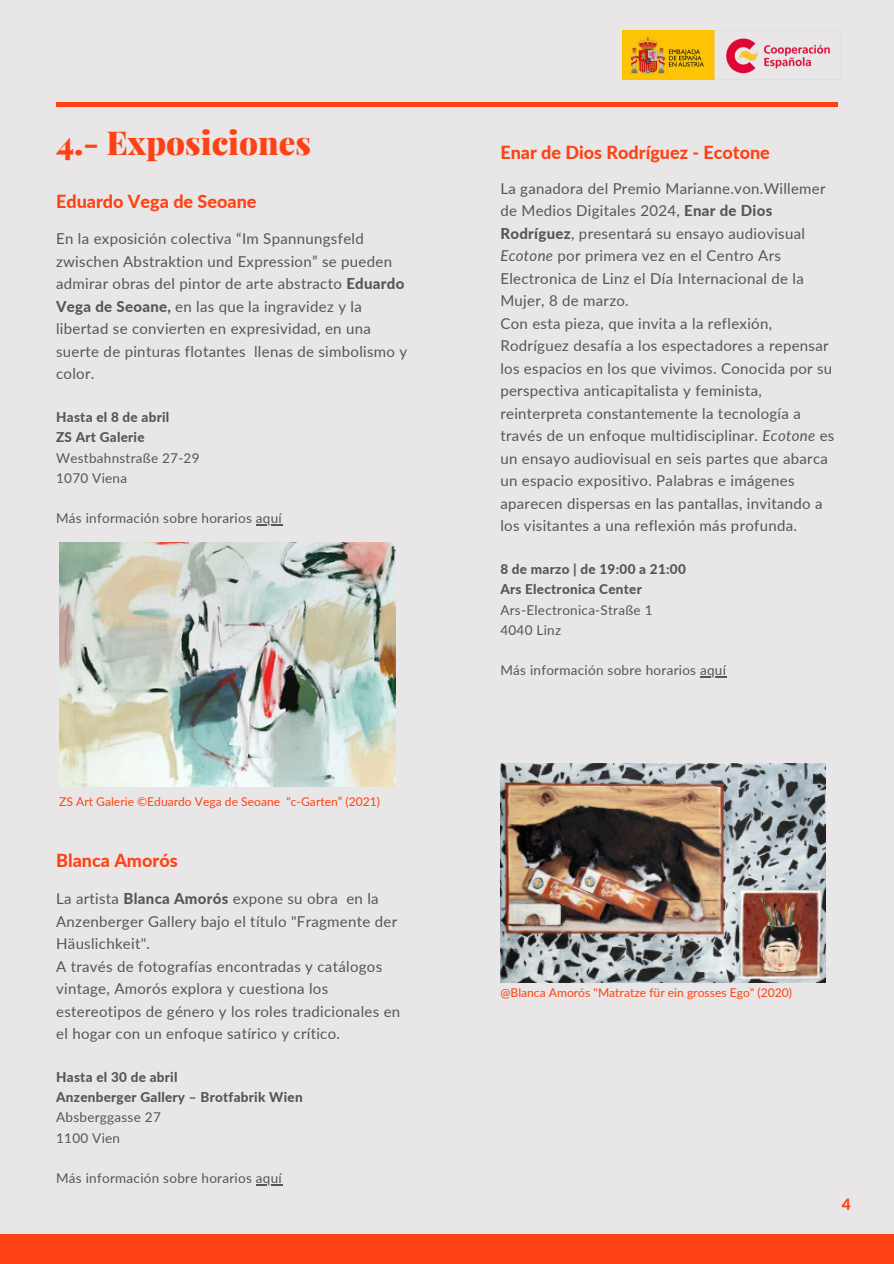
<style>
.page{position:relative;width:894px;height:1264px;background:#fff}
.page>*{position:absolute;margin:0;border:0;box-sizing:border-box;transform-origin:0 0}
.t1{font:900 33px "Playfair Display";color:#ff4215}
.t2{font:800 18px "Lato";color:#ff4215}
.t3{font:800 15.6px "Lato";color:#ff4215}
.t4{font:15px/22.5px "Lato";letter-spacing:.02em;color:#565656}
.t5{font:13.5px/20.2px "Lato";letter-spacing:.02em;color:#565656}
.t6{font:800 13.5px/20.2px "Lato";letter-spacing:.02em;color:#565656}
.t7{font:12.15px "Lato";color:#ff4215}
.s1{font-weight:800}
.s2{font-weight:400}
.s3{font-style:italic}
</style>
<div class="page">
<div style="left:0;top:0;width:893px;height:1263px;background:#e8e6e6"></div>
<div style="left:0;top:1234px;width:893px;height:29px;background:#ff4215"></div>
<hr style="left:56px;top:102px;width:781px;height:4px;background:#ff4215">
<img style="left:622px;top:30px;width:208px;height:50px">
<img style="left:59px;top:542px;width:337px;height:244px">
<img style="left:500px;top:763px;width:325px;height:219px">
<svg style="left:256px;top:524px;width:26px;height:1px"></svg>
<svg style="left:256px;top:1184px;width:26px;height:1px"></svg>
<svg style="left:700px;top:676px;width:26px;height:1px"></svg>
<p class="t1" style="left:56px;top:119px;width:256px">4.- Exposiciones</p>
<h1 class="t2" style="left:56px;top:190px;width:202px">Eduardo Vega de Seoane</h1>
<h2 class="t4" style="left:56px;top:227px;width:352px">En la exposición colectiva “Im Spannungsfeld zwischen Abstraktion und Expression” se pueden admirar obras del pintor de arte abstracto <span class="s1">Eduardo Vega de Seoane,</span> en las que la ingravidez y la libertad se convierten en expresividad, en una suerte de pinturas flotantes llenas de simbolismo y color.</h2>
<h2 class="t5" style="left:56px;top:407px;width:145px"><span class="s1">Hasta el 8 de abril<br>ZS Art Galerie<br></span>Westbahnstraße 27-29<br>1070 Viena</h2>
<h3 class="t5" style="left:56px;top:508px;width:227px">Más información sobre horarios aquí</h3>
<h3 class="t7" style="left:59px;top:794px;width:322px">ZS Art Galerie ©Eduardo Vega de Seoane “c-Garten” (2021)</h3>
<p class="t2" style="left:56px;top:849px;width:123px">Blanca Amorós</p>
<p class="t4" style="left:56px;top:887px;width:345px">La artista <span class="s1">Blanca Amorós</span> expone su obra en la Anzenberger Gallery bajo el título "Fragmente der Häuslichkeit".<br>A través de fotografías encontradas y catálogos vintage, Amorós explora y cuestiona los estereotipos de género y los roles tradicionales en el hogar con un enfoque satírico y crítico.</p>
<h2 class="t6" style="left:56px;top:1066px;width:248px">Hasta el 30 de abril<br>Anzenberger Gallery – Brotfabrik Wien<br><span class="s2">Absberggasse 27<br>1100 Vien</span></h2>
<h3 class="t5" style="left:56px;top:1167px;width:227px">Más información sobre horarios aquí</h3>
<h3 class="t2" style="left:500px;top:141px;width:271px">Enar de Dios Rodríguez - Ecotone</h3>
<h3 class="t4" style="left:500px;top:176px;width:335px">La ganadora del Premio Marianne.von.Willemer de Medios Digitales 2024, <span class="s1">Enar de Dios Rodríguez</span>, presentará su ensayo audiovisual <span class="s3">Ecotone</span> por primera vez en el Centro Ars Electronica de Linz el Día Internacional de la Mujer, 8 de marzo.<br>Con esta pieza, que invita a la reflexión, Rodríguez desafía a los espectadores a repensar los espacios en los que vivimos. Conocida por su perspectiva anticapitalista y feminista, reinterpreta constantemente la tecnología a través de un enfoque multidisciplinar. <span class="s3">Ecotone</span> es un ensayo audiovisual en seis partes que abarca un espacio expositivo. Palabras e imágenes aparecen dispersas en las pantallas, invitando a los visitantes a una reflexión más profunda.</h3>
<h3 class="t6" style="left:500px;top:558px;width:187px">8 de marzo | de 19:00 a 21:00<br>Ars Electronica Center<br><span class="s2">Ars-Electronica-Straße 1<br>4040 Linz</span></h3>
<h3 class="t5" style="left:500px;top:660px;width:227px">Más información sobre horarios aquí</h3>
<p class="t7" style="left:500px;top:984px;width:293px">@Blanca Amorós "Matratze für ein grosses Ego" (2020)</p>
<p class="t3" style="left:841px;top:1194px;width:11px">4</p>
</div>
